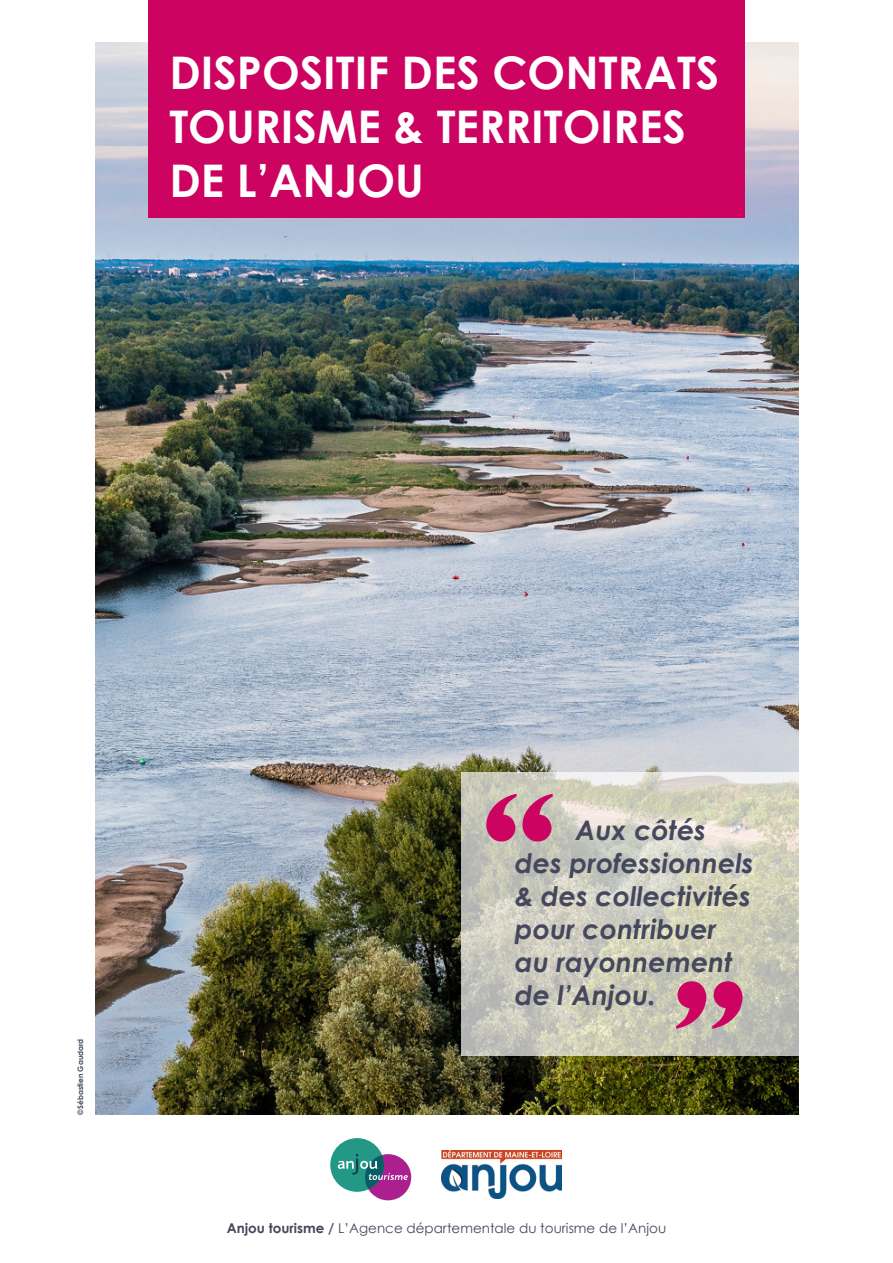
<style>
.page{position:relative;width:893px;height:1263px;background:#fff}
.page>*{position:absolute;margin:0;border:0;box-sizing:border-box;transform-origin:0 0}
.t1{font:700 165px "Perpetua Titling";color:#cc0361}
.t2{font:700 45px/53.7px "Century Gothic";color:#fff}
.t3{font:italic 700 27px "Century Gothic";color:#45485d}
.t4{font:13.5px "Century Gothic";color:#45485d}
.Mentions___encadrés{font:700 7.5px "Century Gothic";color:#45485d}
.s1{font-weight:700}
</style>
<div class="page">
<img style="left:96px;top:43px;width:702px;height:1071px">
<svg style="left:462px;top:772px;width:337px;height:283px;background:#cdcdbe"></svg>
<div style="left:148px;top:0;width:597px;height:218px;background:#cc0361"></div>
<div style="left:365px;top:1154px;width:46px;height:46px;background:#ab208e;border-radius:50%"></div>
<div style="left:330px;top:1138px;width:54px;height:54px;background:#239884;border-radius:50%"></div>
<svg style="left:338px;top:1154px;width:70px;height:35px"></svg>
<img style="left:442px;top:1150px;width:120px;height:48px">
<p class="t2" style="left:169px;top:44px;width:551px">DISPOSITIF DES CONTRATS<br>TOURISME &amp; TERRITOIRES<br>DE L’ANJOU</p>
<p class="Mentions___encadrés" style="left:75px;top:1114px;width:77px;rotate:-90deg">©Sébastien Gaudard</p>
<p class="t1" style="left:482px;top:752px;width:77px">“</p>
<p class="t3" style="left:575px;top:809px;width:132px">Aux côtés</p>
<p class="t3" style="left:515px;top:842px;width:240px">des professionnels</p>
<p class="t3" style="left:515px;top:875px;width:237px">&amp; des collectivités</p>
<p class="t3" style="left:515px;top:908px;width:203px">pour contribuer</p>
<p class="t3" style="left:515px;top:941px;width:219px">au rayonnement</p>
<p class="t3" style="left:515px;top:974px;width:142px">de l’Anjou.</p>
<p class="t1" style="left:671px;top:939px;width:77px">”</p>
<p class="t4" style="left:227px;top:1218px;width:441px"><span class="s1">Anjou tourisme /</span> L’Agence départementale du tourisme de l’Anjou</p>
</div>
